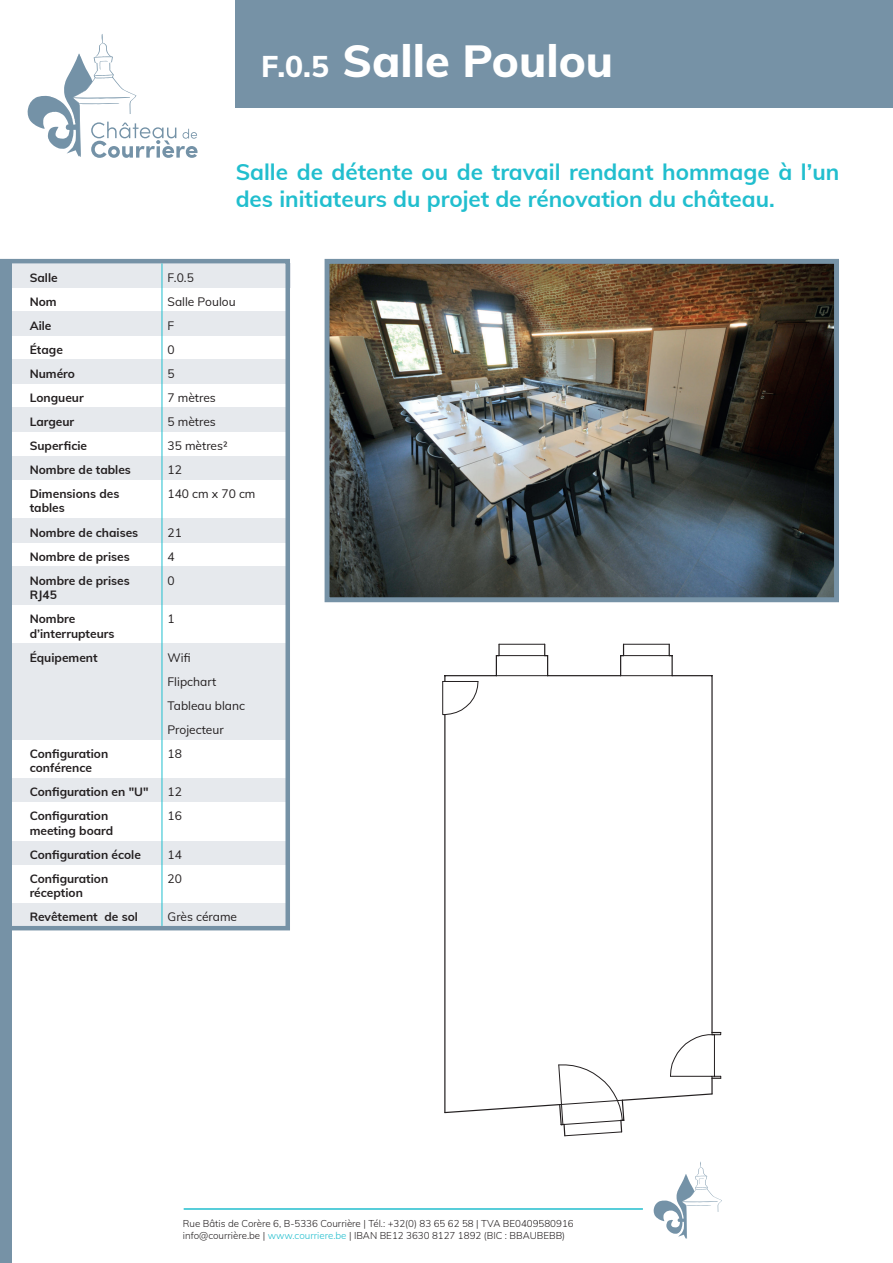
<style>
.page{position:relative;width:893px;height:1263px;background:#fff}
.page>*{position:absolute;margin:0;border:0;box-sizing:border-box;transform-origin:0 0}
.t1{font:800 45px "Muli";color:#fff}
.t2{font:700 22.5px/27px "Muli";color:#21bece}
.t3{font:700 12px/14.4px "Muli";color:#231f20}
.t4{font:12px/24px "Muli";color:#231f20}
.t5{font:300 9.75px/11.7px "Muli";color:#231f20}
.s1{font-size:30px}
.s2{color:#21bece}
</style>
<div class="page">
<svg style="left:27px;top:34px;width:171px;height:124px"></svg>
<div style="left:235px;top:0;width:658px;height:107px;background:#7692a6"></div>
<svg style="left:653px;top:1161px;width:69px;height:78px"></svg>
<hr style="left:184px;top:1208px;width:459px;height:2px;background:#21bece">
<img style="left:331px;top:265px;width:502px;height:331px">
<div style="left:325px;top:259px;width:514px;height:343px;border:5px solid #7692a6"></div>
<hr style="left:711px;top:676px;width:2px;height:356px;background:#231f20">
<hr style="left:671px;top:656px;width:2px;height:20px;background:#231f20">
<hr style="left:444px;top:715px;width:1px;height:397px;background:#231f20">
<hr style="left:445px;top:675px;width:51px;height:1px;background:#231f20">
<hr style="left:548px;top:675px;width:73px;height:1px;background:#231f20">
<hr style="left:672px;top:675px;width:40px;height:1px;background:#231f20">
<svg style="left:496px;top:644px;width:4px;height:31px"></svg>
<svg style="left:544px;top:644px;width:4px;height:31px"></svg>
<svg style="left:620px;top:645px;width:4px;height:30px"></svg>
<hr style="left:623px;top:644px;width:46px;height:1px;background:#231f20">
<hr style="left:621px;top:655px;width:51px;height:1px;background:#231f20">
<hr style="left:621px;top:675px;width:51px;height:1px;background:#231f20">
<hr style="left:499px;top:644px;width:46px;height:1px;background:#231f20">
<hr style="left:496px;top:655px;width:52px;height:1px;background:#231f20">
<hr style="left:496px;top:675px;width:52px;height:1px;background:#231f20">
<svg style="left:444px;top:1031px;width:278px;height:105px"></svg>
<svg style="left:442px;top:676px;width:37px;height:40px"></svg>
<svg style="left:12px;top:259px;width:278px;height:671px"></svg>
<hr style="left:162px;top:263px;width:1px;height:663px;background:#21bece">
<div style="left:0;top:259px;width:12px;height:1004px;background:#7692a6"></div>
<h1 class="t1" style="left:261px;top:28px;width:354px"><span class="s1">F.0.5</span> Salle Poulou</h1>
<h2 class="t2" style="left:236px;top:158px;width:605px">Salle de détente ou de travail rendant hommage à l’un des initiateurs du projet de rénovation du château.</h2>
<p class="t3" style="left:30px;top:269px;width:29px">Salle</p>
<p class="t4" style="left:168px;top:265px;width:28px">F.0.5</p>
<p class="t3" style="left:30px;top:293px;width:28px">Nom</p>
<p class="t4" style="left:168px;top:289px;width:70px">Salle Poulou</p>
<p class="t3" style="left:30px;top:317px;width:23px">Aile</p>
<p class="t4" style="left:168px;top:313px;width:8px">F</p>
<p class="t3" style="left:30px;top:342px;width:35px">Étage</p>
<p class="t4" style="left:168px;top:337px;width:9px">0</p>
<p class="t3" style="left:30px;top:366px;width:47px">Numéro</p>
<p class="t4" style="left:168px;top:361px;width:9px">5</p>
<p class="t3" style="left:30px;top:390px;width:56px">Longueur</p>
<p class="t4" style="left:168px;top:385px;width:50px">7 mètres</p>
<p class="t3" style="left:30px;top:414px;width:46px">Largeur</p>
<p class="t4" style="left:168px;top:409px;width:50px">5 mètres</p>
<p class="t3" style="left:30px;top:438px;width:59px">Superficie</p>
<p class="t4" style="left:168px;top:433px;width:62px">35 mètres²</p>
<p class="t3" style="left:30px;top:462px;width:103px">Nombre de tables</p>
<p class="t4" style="left:168px;top:457px;width:16px">12</p>
<p class="t3" style="left:30px;top:486px;width:91px">Dimensions des tables</p>
<p class="t4" style="left:168px;top:481px;width:89px">140 cm x 70 cm</p>
<p class="t3" style="left:30px;top:524px;width:110px">Nombre de chaises</p>
<p class="t4" style="left:168px;top:520px;width:16px">21</p>
<p class="t3" style="left:30px;top:548px;width:101px">Nombre de prises</p>
<p class="t4" style="left:168px;top:544px;width:9px">4</p>
<p class="t3" style="left:30px;top:572px;width:101px">Nombre de prises<br>RJ45</p>
<p class="t4" style="left:168px;top:568px;width:9px">0</p>
<p class="t3" style="left:30px;top:611px;width:86px">Nombre d’interrupteurs</p>
<p class="t4" style="left:168px;top:606px;width:9px">1</p>
<p class="t3" style="left:30px;top:649px;width:69px">Équipement</p>
<p class="t4" style="left:168px;top:645px;width:79px">Wifi<br>Flipchart<br>Tableau blanc<br>Projecteur</p>
<p class="t3" style="left:30px;top:746px;width:80px">Configuration conférence</p>
<p class="t4" style="left:168px;top:741px;width:16px">18</p>
<p class="t3" style="left:30px;top:784px;width:120px">Configuration en "U"</p>
<p class="t4" style="left:168px;top:779px;width:16px">12</p>
<p class="t3" style="left:30px;top:808px;width:85px">Configuration meeting board</p>
<p class="t4" style="left:168px;top:803px;width:16px">16</p>
<p class="t3" style="left:30px;top:847px;width:113px">Configuration école</p>
<p class="t4" style="left:168px;top:842px;width:16px">14</p>
<p class="t3" style="left:30px;top:871px;width:80px">Configuration réception</p>
<p class="t4" style="left:168px;top:866px;width:16px">20</p>
<p class="t3" style="left:30px;top:909px;width:110px">Revêtement de sol</p>
<p class="t4" style="left:168px;top:904px;width:71px">Grès cérame</p>
<p class="t5" style="left:183px;top:1217px;width:392px">Rue Bâtis de Corère 6, B-5336 Courrière | Tél.: +32(0) 83 65 62 58 | TVA BE0409580916 info@courrière.be | <span class="s2">www.courriere.be</span> | IBAN BE12 3630 8127 1892 (BIC : BBAUBEBB)</p>
</div>
